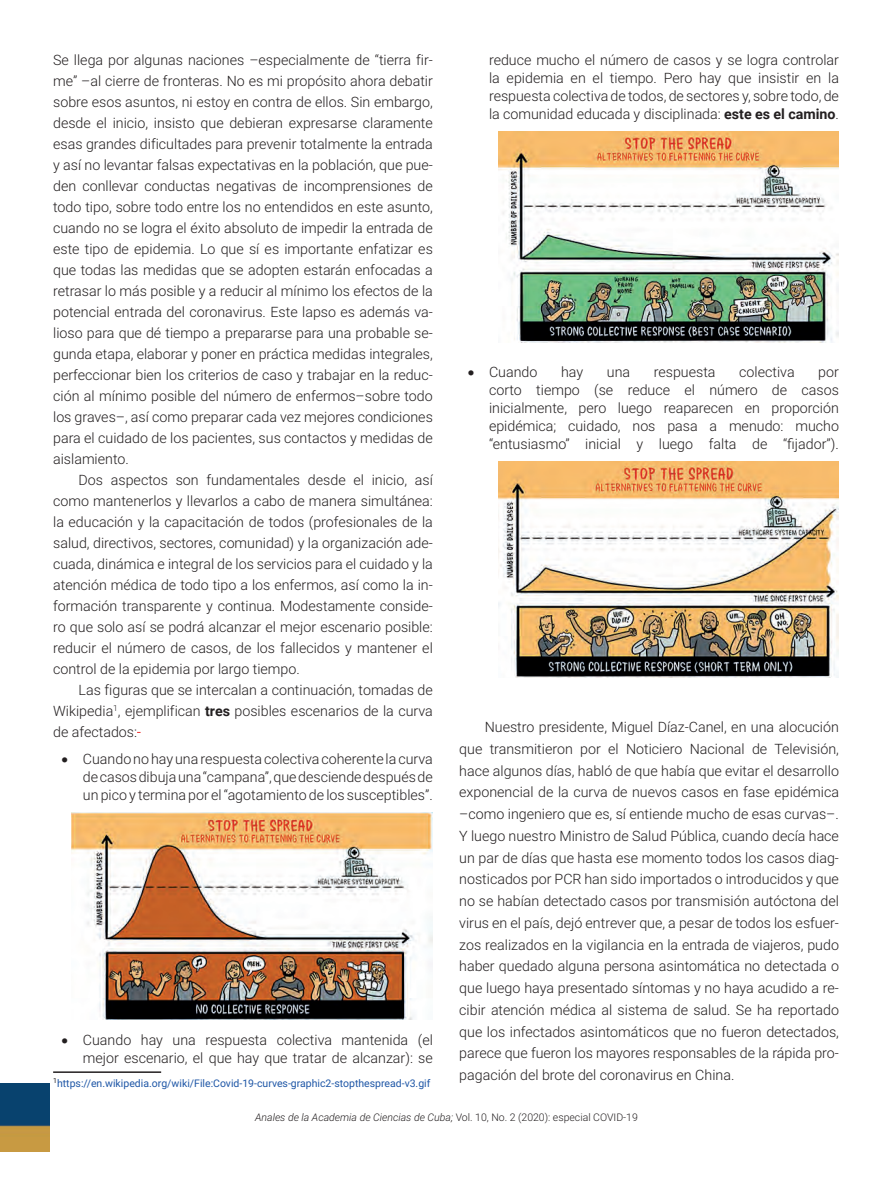
<style>
.page{position:relative;width:893px;height:1191px;background:#fff}
.page>*{position:absolute;margin:0;border:0;box-sizing:border-box;transform-origin:0 0}
.t1{font:300 14.25px/21px "Roboto";color:#231f20;text-align:justify}
.t2{font:10.5px "Roboto";color:#1e56a6}
.t3{font:italic 300 10.5px "Roboto";color:#231f20}
.s1{font-weight:700}
.s2{font-style:normal}
</style>
<div class="page">
<img style="left:0;top:1083px;width:49px;height:68px">
<img style="left:71px;top:812px;width:362px;height:207px">
<hr style="left:53px;top:1071px;width:108px;height:2px;background:#231f20">
<img style="left:499px;top:131px;width:340px;height:211px">
<img style="left:499px;top:461px;width:340px;height:216px">
<p class="t1" style="left:53px;top:49px;width:381px">Se llega por algunas naciones –especialmente de “tierra fir&shy;me” –al cierre de fronteras. No es mi propósito ahora debatir sobre esos asuntos, ni estoy en contra de ellos. Sin embargo, desde el inicio, insisto que debieran expresarse claramente esas grandes dificultades para prevenir totalmente la entrada y así no levantar falsas expectativas en la población, que pue&shy;den conllevar conductas negativas de incomprensiones de todo tipo, sobre todo entre los no entendidos en este asunto, cuando no se logra el éxito absoluto de impedir la entrada de este tipo de epidemia. Lo que sí es importante enfatizar es que todas las medidas que se adopten estarán enfocadas a retrasar lo más posible y a reducir al mínimo los efectos de la potencial entrada del coronavirus. Este lapso es además va&shy;lioso para que dé tiempo a prepararse para una probable se&shy;gunda etapa, elaborar y poner en práctica medidas integrales, perfeccionar bien los criterios de caso y trabajar en la reduc&shy;ción al mínimo posible del número de enfermos–sobre todo los graves–, así como preparar cada vez mejores condiciones para el cuidado de los pacientes, sus contactos y medidas de aislamiento.</p>
<p class="t1" style="left:53px;top:470px;width:381px;text-indent:26px">Dos aspectos son fundamentales desde el inicio, así como mantenerlos y llevarlos a cabo de manera simultánea: la educación y la capacitación de todos (profesionales de la salud, directivos, sectores, comunidad) y la organización ade&shy;cuada, dinámica e integral de los servicios para el cuidado y la atención médica de todo tipo a los enfermos, así como la in&shy;formación transparente y continua. Modestamente conside&shy;ro que solo así se podrá alcanzar el mejor escenario posible: reducir el número de casos, de los fallecidos y mantener el control de la epidemia por largo tiempo.</p>
<p class="t1" style="left:53px;top:680px;width:381px;text-indent:26px">Las figuras que se intercalan a continuación, tomadas de Wikipedia<sup>1</sup>, ejemplifican <span class="s1">tres</span> posibles escenarios de la curva de afectados:</p>
<p class="t1" style="left:83px;top:749px;width:351px;line-height:18px;text-indent:-21px">• Cuando no hay una respuesta colectiva coherente la curva de casos dibuja una “campana”, que desciende después de un pico y termina por el “agotamiento de los susceptibles”.</p>
<p class="t1" style="left:62px;top:1031px;width:373px;line-height:18px;text-align:right">• Cuando hay una respuesta colectiva mantenida (el mejor escenario, el que hay que tratar de alcanzar): se</p>
<p class="t2" style="left:53px;top:1076px;width:379px"><sup>1</sup>https://en.wikipedia.org/wiki/File:Covid-19-curves-graphic2-stopthespread-v3.gif</p>
<p class="t1" style="left:489px;top:51px;width:351px;line-height:18px">reduce mucho el número de casos y se logra controlar la epidemia en el tiempo. Pero hay que insistir en la respuesta colectiva de todos, de sectores y, sobre todo, de la comunidad educada y disciplinada: <span class="s1">este es el camino</span>.</p>
<p class="t1" style="left:468px;top:362px;width:71px">• Cuando</p>
<p class="t1" style="left:561px;top:362px;width:24px">hay</p>
<p class="t1" style="left:607px;top:362px;width:25px">una</p>
<p class="t1" style="left:654px;top:362px;width:63px">respuesta</p>
<p class="t1" style="left:739px;top:362px;width:57px">colectiva</p>
<p class="t1" style="left:489px;top:363px;width:351px;line-height:18px;text-indent:329px">por corto tiempo (se reduce el número de casos inicialmente, pero luego reaparecen en proporción epidémica; cuidado, nos pasa a menudo: mucho “entusiasmo” inicial y luego falta de “fijador”).</p>
<p class="t1" style="left:459px;top:716px;width:381px;line-height:21.8px;text-indent:26px">Nuestro presidente, Miguel Díaz-Canel, en una alocución que transmitieron por el Noticiero Nacional de Televisión, hace algunos días, habló de que había que evitar el desarrollo exponencial de la curva de nuevos casos en fase epidémica –como ingeniero que es, sí entiende mucho de esas curvas–.<br>Y luego nuestro Ministro de Salud Pública, cuando decía hace un par de días que hasta ese momento todos los casos diag&shy;nosticados por PCR han sido importados o introducidos y que no se habían detectado casos por transmisión autóctona del virus en el país, dejó entrever que, a pesar de todos los esfuer&shy;zos realizados en la vigilancia en la entrada de viajeros, pudo haber quedado alguna persona asintomática no detectada o que luego haya presentado síntomas y no haya acudido a re&shy;cibir atención médica al sistema de salud. Se ha reportado que los infectados asintomáticos que no fueron detectados, parece que fueron los mayores responsables de la rápida pro&shy;pagación del brote del coronavirus en China.</p>
<p class="t3" style="left:255px;top:1111px;width:384px">Anales de la Academia de Ciencias de Cuba; <span class="s2">Vol. 10, No. 2 (2020): especial COVID-19</span></p>
</div>
